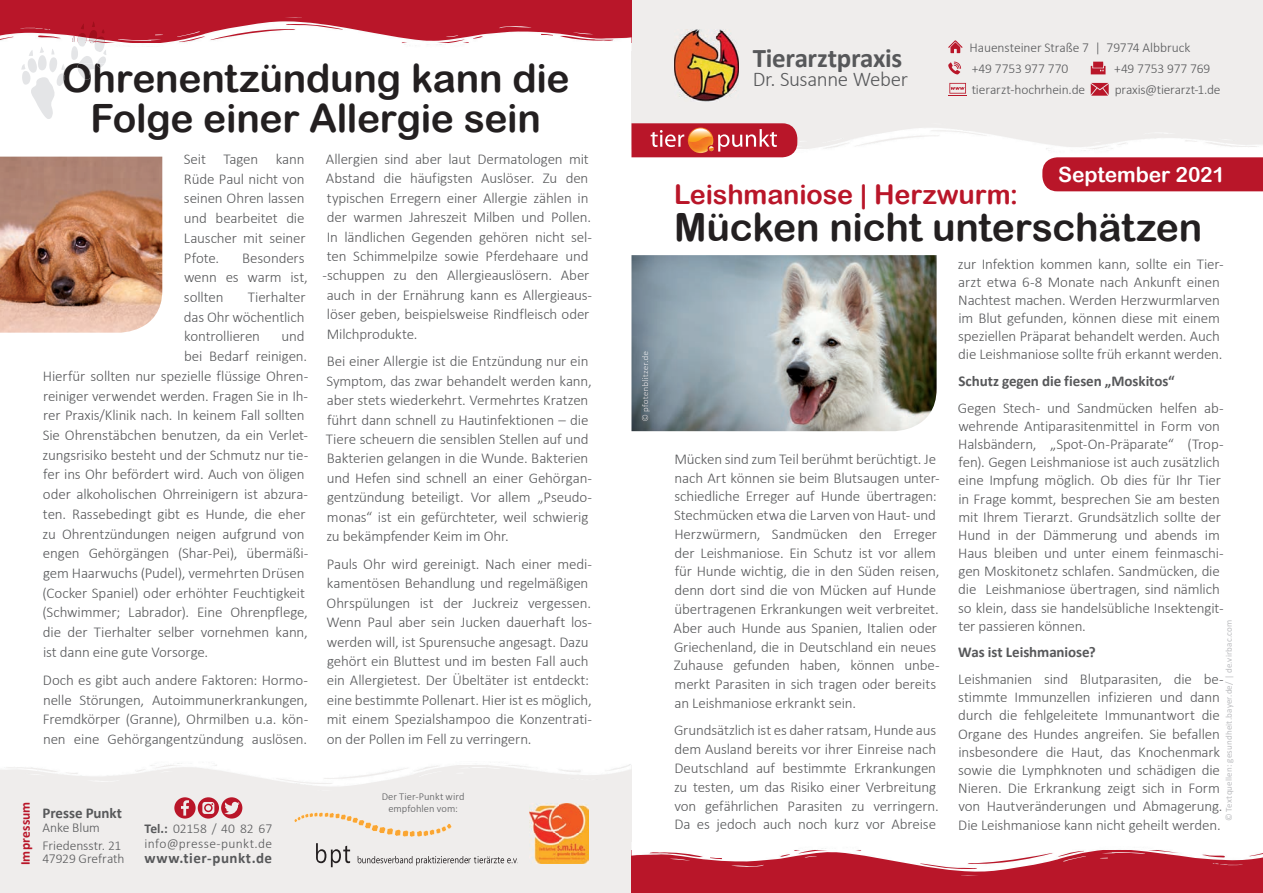
<style>
.page{position:relative;width:1263px;height:893px;background:#fff}
.page>*{position:absolute;margin:0;border:0;box-sizing:border-box;transform-origin:0 0}
.t1{font:39px "Arial Rounded MT Bold";letter-spacing:-.01em;color:#231f20}
.t2{font:27px "Arial Rounded MT Bold";letter-spacing:-.005em;color:#b91629}
.t3{font:700 27px "Calibri";letter-spacing:-.01em;color:#57585a}
.t4{font:300 21px "Calibri";letter-spacing:-.02em;color:#57585a}
.t5{font:21px "Arial Rounded MT Bold";letter-spacing:-.005em;color:#fff}
.t6{font:300 15px/19.4px "Calibri";letter-spacing:-.01em;color:#57585a}
.t7{font:700 15px "Calibri";letter-spacing:-.005em;color:#57585a}
.t8{font:700 15px "Calibri";letter-spacing:.03em;color:#57585a}
.t9{font:300 13.5px/21.3px "Calibri";letter-spacing:-.005em;color:#57585a}
.t10{font:300 13.5px/15px "Calibri";letter-spacing:.02em;color:#57585a}
.t11{font:700 13.5px "Calibri";letter-spacing:.015em;color:#b91629}
.t12{font:300 10.5px/12px "Calibri";letter-spacing:.005em;color:#57585a;text-align:center}
.t13{font:9px "Calibri";letter-spacing:.02em;color:#bcbdc0}
.s1{font-weight:700}
</style>
<div class="page">
<div style="left:631px;top:0;width:632px;height:149px;background:#efedec"></div>
<img style="left:797px;top:128px;width:466px;height:23px">
<div style="left:0;top:765px;width:631px;height:128px;background:#efedec"></div>
<img style="left:0;top:763px;width:631px;height:23px">
<div style="left:631px;top:850px;width:632px;height:43px;background:#b91629"></div>
<img style="left:631px;top:848px;width:632px;height:28px">
<div style="left:0;top:0;width:631px;height:43px;background:#b91629"></div>
<img style="left:106px;top:17px;width:525px;height:28px">
<img style="left:529px;top:804px;width:60px;height:59px">
<svg style="left:358px;top:856px;width:160px;height:9px"></svg>
<svg style="left:316px;top:843px;width:34px;height:24px"></svg>
<svg style="left:294px;top:812px;width:158px;height:25px"></svg>
<svg style="left:631px;top:123px;width:166px;height:34px;background:#c63c43"></svg>
<svg style="left:174px;top:797px;width:68px;height:22px"></svg>
<img style="left:674px;top:29px;width:65px;height:72px">
<svg style="left:948px;top:62px;width:13px;height:12px"></svg>
<svg style="left:948px;top:40px;width:14px;height:13px"></svg>
<svg style="left:1091px;top:62px;width:14px;height:12px"></svg>
<svg style="left:948px;top:83px;width:19px;height:13px"></svg>
<svg style="left:1091px;top:83px;width:18px;height:13px"></svg>
<img style="left:631px;top:255px;width:305px;height:176px">
<svg style="left:21px;top:47px;width:44px;height:72px"></svg>
<svg style="left:71px;top:22px;width:35px;height:58px"></svg>
<div style="left:1042px;top:157px;width:221px;height:34px;background:#b91629"></div>
<img style="left:642px;top:351px;width:8px;height:70px">
<img style="left:0;top:157px;width:162px;height:176px">
<h1 class="t1" style="left:62px;top:55px;width:509px">Ohrenentzündung kann die</h1>
<h1 class="t1" style="left:90px;top:95px;width:452px">Folge einer Allergie sein</h1>
<p class="t6" style="left:184px;top:149px;width:123px;text-align:justify">Seit Tagen kann Rüde Paul nicht von seinen Ohren lassen und bearbeitet die Lauscher mit seiner Pfote.</p>
<p class="t6" style="left:184px;top:248px;width:125px;text-indent:58px">Besonders wenn es warm ist, sollten</p>
<p class="t6" style="left:184px;top:287px;width:123px;text-align:justify;text-indent:64px">Tierhalter das Ohr wöchentlich kontrollieren</p>
<p class="t6" style="left:281px;top:327px;width:25px">und</p>
<p class="t6" style="left:184px;top:346px;width:125px">bei Bedarf reinigen.</p>
<p class="t6" style="left:43px;top:366px;width:267px">Hierfür sollten nur spezielle flüssige Ohren-</p>
<p class="t6" style="left:43px;top:386px;width:267px">reiniger verwendet werden. Fragen Sie in Ih-</p>
<p class="t6" style="left:43px;top:405px;width:263px">rer Praxis/Klinik nach. In keinem Fall sollten</p>
<p class="t6" style="left:43px;top:425px;width:267px">Sie Ohrenstäbchen benutzen, da ein Verlet-</p>
<p class="t6" style="left:43px;top:445px;width:267px">zungsrisiko besteht und der Schmutz nur tie-</p>
<p class="t6" style="left:43px;top:465px;width:263px">fer ins Ohr befördert wird. Auch von öligen</p>
<p class="t6" style="left:43px;top:484px;width:267px">oder alkoholischen Ohrreinigern ist abzura-</p>
<p class="t6" style="left:43px;top:504px;width:264px">ten. Rassebedingt gibt es Hunde, die eher</p>
<p class="t6" style="left:43px;top:524px;width:264px">zu Ohrentzündungen neigen aufgrund von</p>
<p class="t6" style="left:43px;top:543px;width:267px">engen Gehörgängen (Shar-Pei), übermäßi-</p>
<p class="t6" style="left:43px;top:563px;width:263px">gem Haarwuchs (Pudel), vermehrten Drüsen</p>
<p class="t6" style="left:43px;top:583px;width:264px">(Cocker Spaniel) oder erhöhter Feuchtigkeit</p>
<p class="t6" style="left:43px;top:603px;width:267px">(Schwimmer; Labrador). Eine Ohrenpflege,</p>
<p class="t6" style="left:43px;top:622px;width:266px">die der Tierhalter selber vornehmen kann,</p>
<p class="t6" style="left:43px;top:642px;width:167px">ist dann eine gute Vorsorge.</p>
<p class="t6" style="left:43px;top:670px;width:267px;text-align:justify">Doch es gibt auch andere Faktoren: Hormo&shy;nelle Störungen, Autoimmunerkrankungen, Fremdkörper (Granne), Ohrmilben u.a. kön&shy;nen eine Gehörgangentzündung auslösen.</p>
<p class="t6" style="left:323px;top:149px;width:271px">Allergien sind aber laut Dermatologen mit Abstand die häufigsten Auslöser. Zu den typischen Erregern einer Allergie zählen in der warmen Jahreszeit Milben und Pollen.<br>In ländlichen Gegenden gehören nicht sel&shy;ten Schimmelpilze sowie Pferdehaare und -schuppen zu den Allergieauslösern. Aber auch in der Ernährung kann es Allergieaus&shy;löser geben, beispielsweise Rindfleisch oder Milchprodukte.</p>
<p class="t6" style="left:326px;top:352px;width:268px">Bei einer Allergie ist die Entzündung nur ein Symptom, das zwar behandelt werden kann, aber stets wiederkehrt. Vermehrtes Kratzen führt dann schnell zu Hautinfektionen – die Tiere scheuern die sensiblen Stellen auf und Bakterien gelangen in die Wunde. Bakterien und Hefen sind schnell an einer Gehörgan&shy;gentzündung beteiligt. Vor allem „Pseudo&shy;monas“ ist ein gefürchteter, weil schwierig zu bekämpfender Keim im Ohr.</p>
<p class="t6" style="left:326px;top:554px;width:267px">Pauls Ohr wird gereinigt. Nach einer medi&shy;kamentösen Behandlung und regelmäßigen Ohrspülungen ist der Juckreiz vergessen.<br>Wenn Paul aber sein Jucken dauerhaft los&shy;werden will, ist Spurensuche angesagt. Dazu gehört ein Bluttest und im besten Fall auch ein Allergietest. Der Übeltäter ist entdeckt: eine bestimmte Pollenart. Hier ist es möglich, mit einem Spezialshampoo die Konzentrati&shy;on der Pollen im Fell zu verringern.</p>
<p class="t11" style="left:16px;top:865px;width:65px;rotate:-90deg">Impressum</p>
<p class="t7" style="left:43px;top:803px;width:81px">Presse Punkt</p>
<p class="t9" style="left:43px;top:818px;width:80px;line-height:17.7px">Anke Blum<br>Friedensstr. 21</p>
<p class="t9" style="left:43px;top:848px;width:84px">47929 Grefrath</p>
<p class="t10" style="left:145px;top:821px;width:129px"><span class="s1">Tel.:</span> 02158 / 40 82 67 info@presse-punkt.de</p>
<p class="t8" style="left:145px;top:848px;width:129px">www.tier-punkt.de</p>
<p class="t12" style="left:382px;top:791px;width:84px">Der Tier-Punkt wird empfohlen vom:</p>
<h2 class="t3" style="left:753px;top:39px;width:151px">Tierarztpraxis</h2>
<h3 class="t4" style="left:753px;top:66px;width:157px">Dr. Susanne Weber</h3>
<p class="t9" style="left:969px;top:37px;width:222px">Hauensteiner Straße 7 | 79774 Albbruck +49 7753 977 770<br>tierarzt-hochrhein.de</p>
<p class="t9" style="left:1114px;top:58px;width:98px">+49 7753 977 769</p>
<p class="t9" style="left:1115px;top:79px;width:107px">praxis@tierarzt-1.de</p>
<h2 class="t2" style="left:674px;top:178px;width:346px">Leishmaniose | Herzwurm:</h2>
<h3 class="t5" style="left:1058px;top:162px;width:168px">September 2021</h3>
<h1 class="t1" style="left:674px;top:204px;width:530px">Mücken nicht unterschätzen</h1>
<p class="t6" style="left:674px;top:449px;width:268px;line-height:18.8px">Mücken sind zum Teil berühmt berüchtigt. Je nach Art können sie beim Blutsaugen unter&shy;schiedliche Erreger auf Hunde übertragen:<br>Stechmücken etwa die Larven von Haut- und Herzwürmern, Sandmücken den Erreger der Leishmaniose. Ein Schutz ist vor allem für Hunde wichtig, die in den Süden reisen, denn dort sind die von Mücken auf Hunde übertragenen Erkrankungen weit verbreitet.<br>Aber auch Hunde aus Spanien, Italien oder Griechenland, die in Deutschland ein neues Zuhause gefunden haben, können unbe&shy;merkt Parasiten in sich tragen oder bereits an Leishmaniose erkrankt sein.</p>
<p class="t6" style="left:674px;top:721px;width:266px;line-height:18.8px">Grundsätzlich ist es daher ratsam, Hunde aus dem Ausland bereits vor ihrer Einreise nach Deutschland auf bestimmte Erkrankungen zu testen, um das Risiko einer Verbreitung von gefährlichen Parasiten zu verringern.<br>Da es jedoch auch noch kurz vor Abreise</p>
<p class="t6" style="left:958px;top:254px;width:267px;line-height:18.1px">zur Infektion kommen kann, sollte ein Tier&shy;arzt etwa 6-8 Monate nach Ankunft einen Nachtest machen. Werden Herzwurmlarven im Blut gefunden, können diese mit einem speziellen Präparat behandelt werden. Auch die Leishmaniose sollte früh erkannt werden.</p>
<p class="t7" style="left:958px;top:371px;width:218px">Schutz gegen die fiesen „Moskitos“</p>
<p class="t6" style="left:958px;top:399px;width:267px;line-height:18.1px">Gegen Stech- und Sandmücken helfen ab&shy;wehrende Antiparasitenmittel in Form von Halsbändern, „Spot-On-Präparate“ (Trop&shy;fen). Gegen Leishmaniose ist auch zusätzlich eine Impfung möglich. Ob dies für Ihr Tier in Frage kommt, besprechen Sie am besten mit Ihrem Tierarzt. Grundsätzlich sollte der Hund in der Dämmerung und abends im Haus bleiben und unter einem feinmaschi&shy;gen Moskitonetz schlafen. Sandmücken, die die Leishmaniose übertragen, sind nämlich so klein, dass sie handelsübliche Insektengit&shy;ter passieren können.</p>
<p class="t7" style="left:958px;top:642px;width:139px">Was ist Leishmaniose?</p>
<p class="t6" style="left:958px;top:670px;width:267px;line-height:18.1px">Leishmanien sind Blutparasiten, die be&shy;stimmte Immunzellen infizieren und dann durch die fehlgeleitete Immunantwort die Organe des Hundes angreifen. Sie befallen insbesondere die Haut, das Knochenmark sowie die Lymphknoten und schädigen die Nieren. Die Erkrankung zeigt sich in Form von Hautveränderungen und Abmagerung.<br>Die Leishmaniose kann nicht geheilt werden.</p>
<p class="t13" style="left:1222px;top:821px;width:203px;rotate:-90deg">© Textquellen: gesundheit.bayer.de/ | de.virbac.com</p>
</div>
